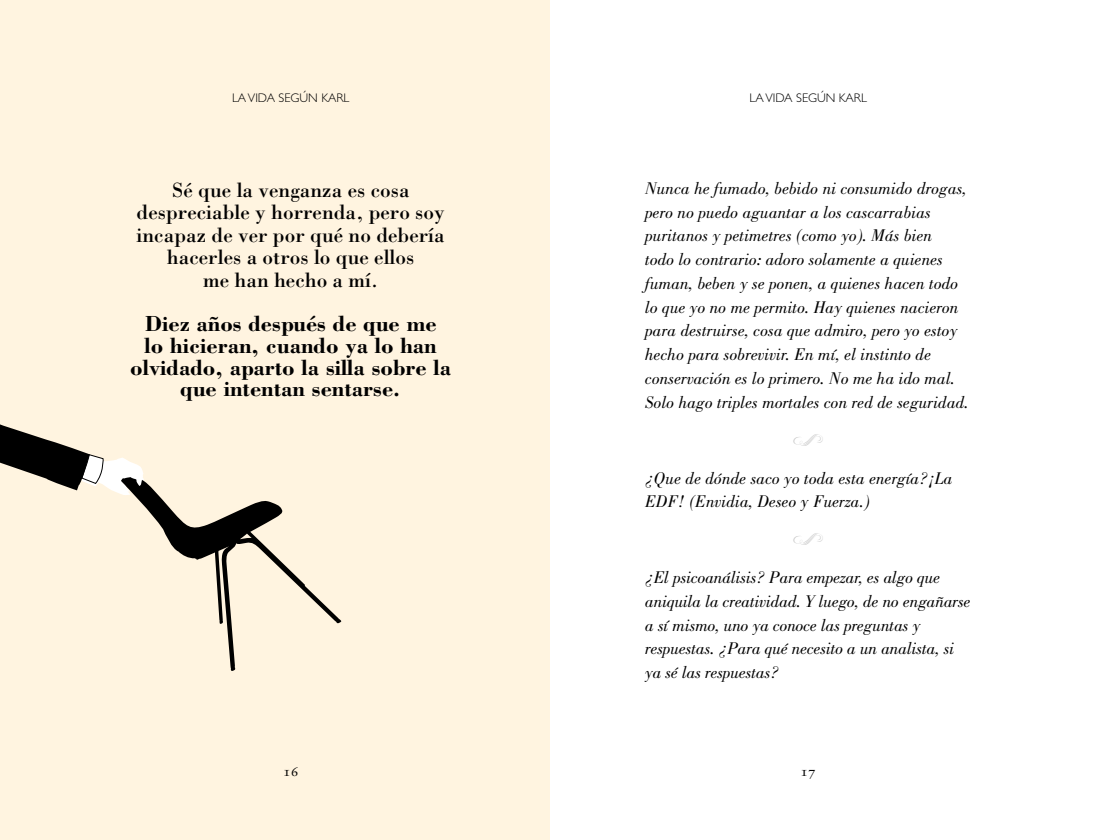
<style>
.page{position:relative;width:1099px;height:840px;background:#fff}
.page>*{position:absolute;margin:0;border:0;box-sizing:border-box;transform-origin:0 0}
.t1{font:700 22.5px/21.9px "Bodoni";color:#000;text-align:center}
.t2{font:21.25px/22.5px "Bodoni";color:#000;text-align:center}
.t3{font:italic 17.5px/23.8px "Bodoni";color:#000}
.t4{font:17.5px "Nymphette";color:#c6c6c6}
.t5{font:13.75px "Sabon Roman SC";color:#000}
.t6{font:300 12.5px "Gill Sans";color:#000}
</style>
<div class="page">
<div style="left:0;top:0;width:549px;height:840px;background:#fff4e0"></div>
<svg style="left:134px;top:481px;width:207px;height:190px"></svg>
<svg style="left:0;top:424px;width:144px;height:71px"></svg>
<p class="t6" style="left:232px;top:91px;width:118px">LA VIDA SEGÚN KARL</p>
<p class="t6" style="left:749px;top:91px;width:118px">LA VIDA SEGÚN KARL</p>
<p class="t2" style="left:136px;top:178px;width:310px">Sé que la venganza es cosa despreciable y horrenda, pero soy incapaz de ver por qué no debería hacerles a otros lo que ellos<br>me han hecho a mí.</p>
<p class="t1" style="left:130px;top:312px;width:322px">Diez años después de que me<br>lo hicieran, cuando ya lo han olvidado, aparto la silla sobre la que intentan sentarse.</p>
<p class="t3" style="left:645px;top:176px;width:325px">Nunca he fumado, bebido ni consumido drogas, pero no puedo aguantar a los cascarrabias puritanos y petimetres (como yo). Más bien<br>todo lo contrario: adoro solamente a quienes fuman, beben y se ponen, a quienes hacen todo lo que yo no me permito. Hay quienes nacieron para destruirse, cosa que admiro, pero yo estoy hecho para sobrevivir. En mí, el instinto de conservación es lo primero. No me ha ido mal.<br>Solo hago triples mortales con red de seguridad.</p>
<p class="t4" style="left:793px;top:430px;width:32px">p</p>
<p class="t3" style="left:645px;top:466px;width:309px">¿Que de dónde saco yo toda esta energía?¡La<br>EDF! (Envidia, Deseo y Fuerza.)</p>
<p class="t4" style="left:793px;top:529px;width:32px">p</p>
<p class="t3" style="left:645px;top:566px;width:327px">¿El psicoanálisis? Para empezar, es algo que aniquila la creatividad. Y luego, de no engañarse a sí mismo, uno ya conoce las preguntas y respuestas. ¿Para qué necesito a un analista, si ya sé las respuestas?</p>
<p class="t5" style="left:283px;top:763px;width:17px">16</p>
<p class="t5" style="left:800px;top:763px;width:17px">17</p>
</div>
